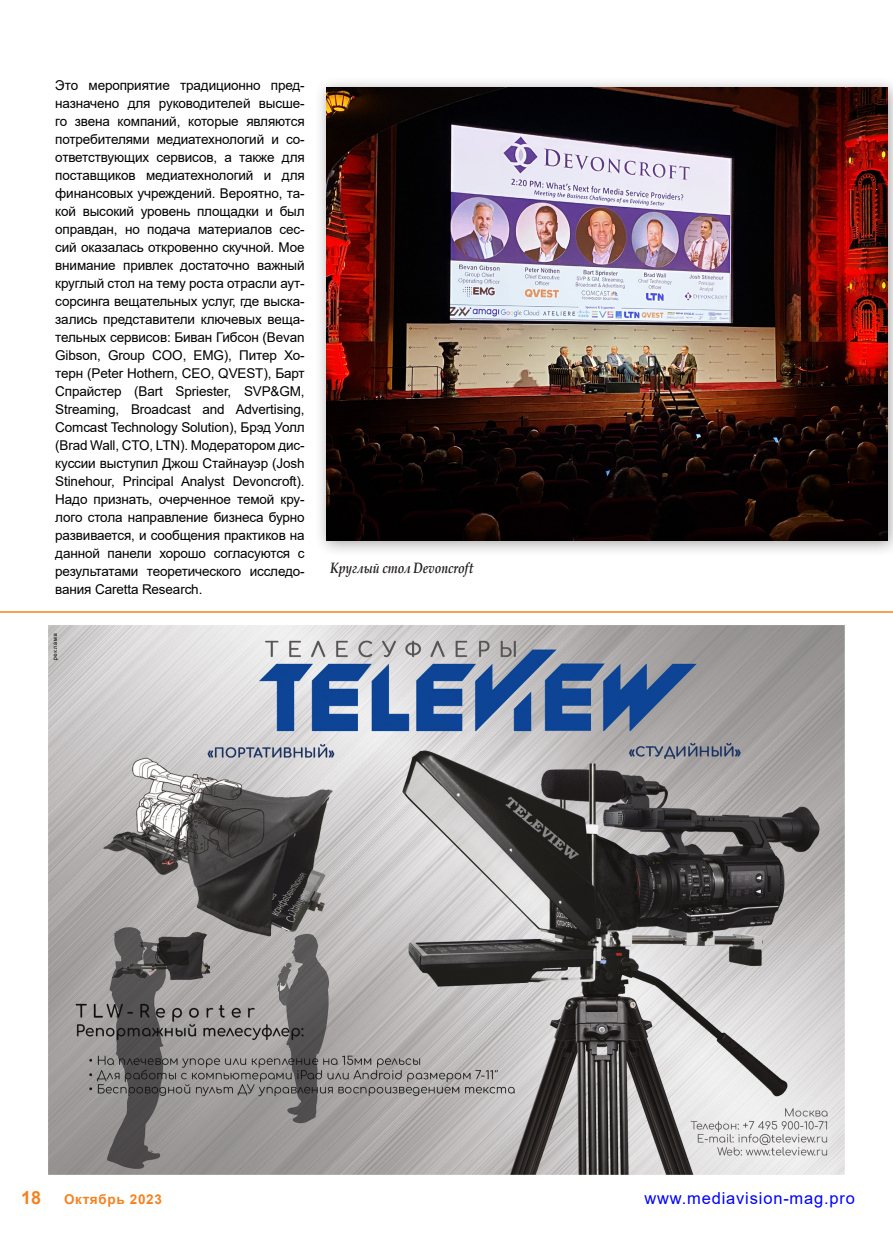
<style>
.page{position:relative;width:893px;height:1234px;background:#fff}
.page>*{position:absolute;margin:0;border:0;box-sizing:border-box;transform-origin:0 0}
.t1{font:700 18px "Arial";color:#f58220}
.t2{font:16.5px "Arial";letter-spacing:.05em;color:#00f}
.t3{font:italic 700 15px "Book Antiqua";color:#231f20;scale:.8 1}
.t4{font:13.5px/18px "Arial";letter-spacing:-.01em;color:#000;text-align:justify}
.t5{font:700 13.5px "Arial";letter-spacing:.05em;color:#f58220}
</style>
<div class="page">
<hr style="left:0;top:611px;width:893px;height:1px;background:#f58220">
<img style="left:49px;top:625px;width:795px;height:549px">
<div style="left:314px;top:76px;width:579px;height:480px;background:#231f20;opacity:.4"></div>
<img style="left:326px;top:88px;width:561px;height:452px">
<p class="t4" style="left:55px;top:76px;width:251px">Это мероприятие традиционно пред&shy;назначено для руководителей высше&shy;го звена компаний, которые являются потребителями медиатехнологий и со&shy;ответствующих сервисов, а также для поставщиков медиатехнологий и для финансовых учреждений. Вероятно, та&shy;кой высокий уровень площадки и был оправдан, но подача материалов сес&shy;сий оказалась откровенно скучной. Мое внимание привлек достаточно важный круглый стол на тему роста отрасли аут&shy;сорсинга вещательных услуг, где выска&shy;зались представители ключевых веща&shy;тельных сервисов: Биван Гибсон (Bevan Gibson, Group COO, EMG), Питер Хо&shy;терн (Peter Hothern, CEO, QVEST), Барт Спрайстер (Bart Spriester, SVP&amp;GM, Streaming, Broadcast and Advertising, Comcast Technology Solution), Брэд Уолл (Brad Wall, CTO, LTN). Модератором дис&shy;куссии выступил Джош Стайнауэр (Josh Stinehour, Principal Analyst Devoncroft).<br>Надо признать, очерченное темой кру&shy;лого стола направление бизнеса бурно развивается, и сообщения практиков на данной панели хорошо согласуются с результатами теоретического исследо&shy;вания Caretta Research.</p>
<p class="t3" style="left:330px;top:557px;width:181px">Круглый стол Devoncroft</p>
<h1 class="t1" style="left:21px;top:1184px;width:22px">18</h1>
<p class="t5" style="left:64px;top:1189px;width:99px">Октябрь 2023</p>
<p class="t2" style="left:644px;top:1186px;width:212px">www.mediavision-mag.pro</p>
</div>
